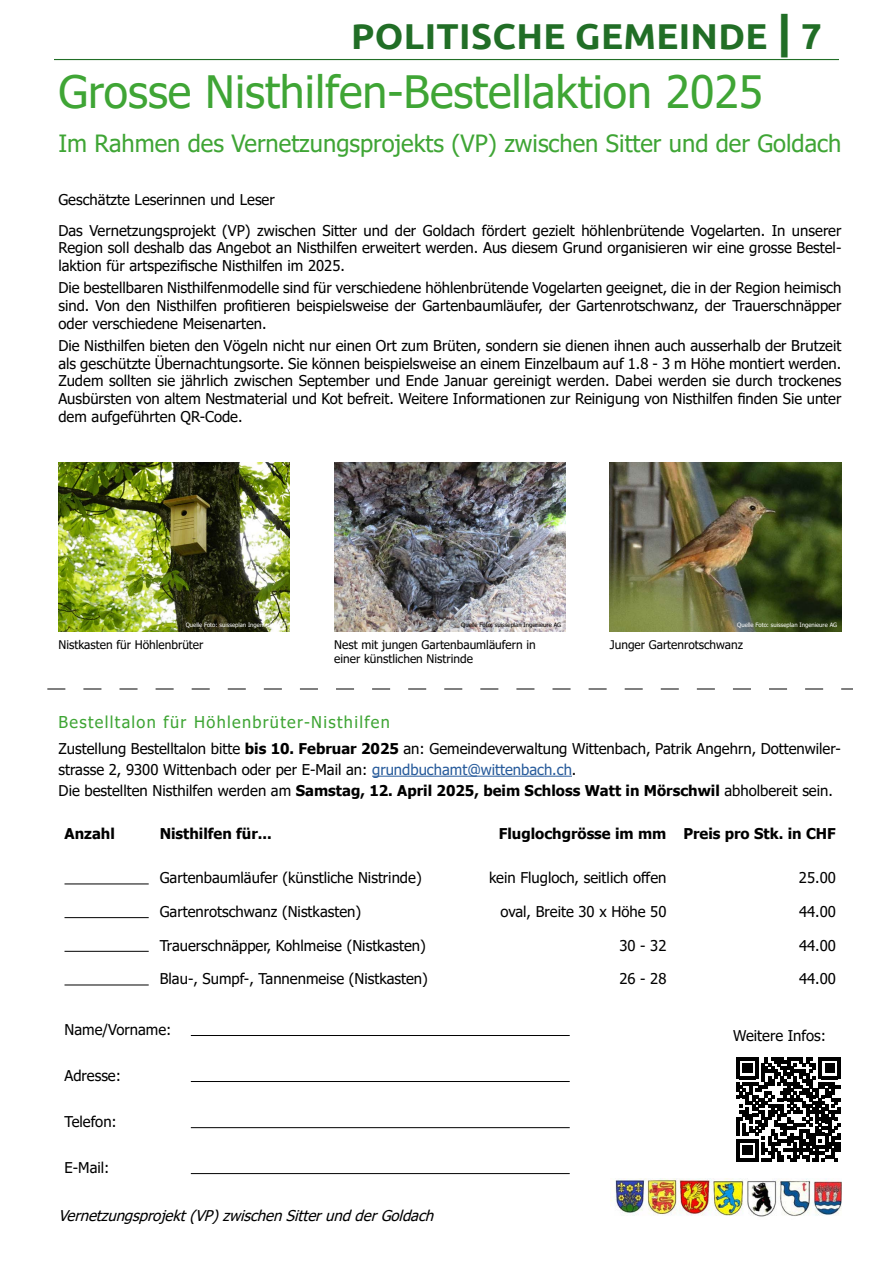
<style>
.page{position:relative;width:893px;height:1263px;background:#fff}
.page>*{position:absolute;margin:0;border:0;box-sizing:border-box;transform-origin:0 0}
.t1{font:44.55px "Tahoma";color:#3fa535}
.t2{font:700 36px "Ubuntu";letter-spacing:.01em;color:#216e26}
.t3{font:23.7px "Tahoma";color:#3fa535}
.t4{font:16.35px "Tahoma";letter-spacing:.08em;color:#3fa535}
.t5{font:14.85px/17.9px "Tahoma";color:#000}
.t6{font:700 14.85px "Tahoma";color:#000}
.t7{font:italic 14.85px "Tahoma";color:#000}
.t8{font:11.85px/14.2px "Tahoma";color:#000}
.t9{font:6px "Tahoma";color:#fff}
.t10{font:6px "Tahoma";color:#000}
.s1{font-size:45px}
.s2{font-style:inherit}
.s3{font-weight:700}
.s4{color:#275b9b}
</style>
<div class="page">
<hr style="left:54px;top:59px;width:785px;height:1px;background:#216e26">
<img style="left:611px;top:1179px;width:230px;height:38px">
<svg style="left:736px;top:1057px;width:105px;height:104px"></svg>
<img style="left:610px;top:463px;width:231px;height:168px">
<img style="left:58px;top:463px;width:232px;height:168px">
<img style="left:334px;top:463px;width:231px;height:168px">
<hr style="left:372px;top:776px;width:200px;height:1px;background:#275b9b">
<svg style="left:47px;top:689px;width:805px;height:1px"></svg>
<hr style="left:65px;top:884px;width:84px;height:1px;background:#000">
<hr style="left:65px;top:917px;width:84px;height:1px;background:#000">
<hr style="left:65px;top:951px;width:84px;height:1px;background:#000">
<hr style="left:65px;top:985px;width:84px;height:1px;background:#000">
<hr style="left:191px;top:1035px;width:379px;height:1px;background:#000">
<hr style="left:191px;top:1081px;width:379px;height:1px;background:#000">
<hr style="left:191px;top:1127px;width:379px;height:1px;background:#000">
<hr style="left:191px;top:1173px;width:379px;height:1px;background:#000">
<h2 class="t2" style="left:351px;top:13px;width:472px">POLITISCHE GEMEINDE <span class="s1">|</span> <span class="s2">7</span></h2>
<p class="t1" style="left:58px;top:62px;width:706px">Grosse Nisthilfen-Bestellaktion 2025</p>
<p class="t3" style="left:58px;top:128px;width:784px">Im Rahmen des Vernetzungsprojekts (VP) zwischen Sitter und der Goldach</p>
<p class="t5" style="left:58px;top:185px;width:784px;line-height:30.5px">Geschätzte Leserinnen und Leser<br>Das Vernetzungsprojekt (VP) zwischen Sitter und der Goldach fördert gezielt höhlenbrütende Vogelarten. In unserer</p>
<p class="t5" style="left:58px;top:240px;width:784px">Region soll deshalb das Angebot an Nisthilfen erweitert werden. Aus diesem Grund organisieren wir eine grosse Bestel&shy;laktion für artspezifische Nisthilfen im 2025.</p>
<p class="t5" style="left:58px;top:280px;width:784px;text-align:justify">Die bestellbaren Nisthilfenmodelle sind für verschiedene höhlenbrütende Vogelarten geeignet, die in der Region heimisch sind. Von den Nisthilfen profitieren beispielsweise der Gartenbaumläufer, der Gartenrotschwanz, der Trauerschnäpper oder verschiedene Meisenarten.</p>
<p class="t5" style="left:58px;top:337px;width:784px;text-align:justify">Die Nisthilfen bieten den Vögeln nicht nur einen Ort zum Brüten, sondern sie dienen ihnen auch ausserhalb der Brutzeit als geschützte Übernachtungsorte. Sie können beispielsweise an einem Einzelbaum auf 1.8 - 3 m Höhe montiert werden.<br>Zudem sollten sie jährlich zwischen September und Ende Januar gereinigt werden. Dabei werden sie durch trockenes Ausbürsten von altem Nestmaterial und Kot befreit. Weitere Informationen zur Reinigung von Nisthilfen finden Sie unter dem aufgeführten QR-Code.</p>
<p class="t9" style="left:186px;top:621px;width:102px">Quelle Foto: suisseplan Ingenieure AG</p>
<p class="t9" style="left:737px;top:621px;width:102px">Quelle Foto: suisseplan Ingenieure AG</p>
<p class="t8" style="left:58px;top:638px;width:146px">Nistkasten für Höhlenbrüter</p>
<p class="t8" style="left:334px;top:638px;width:203px">Nest mit jungen Gartenbaumläufern in einer künstlichen Nistrinde</p>
<p class="t10" style="left:461px;top:621px;width:102px">Quelle Foto: suisseplan Ingenieure AG</p>
<p class="t8" style="left:610px;top:638px;width:135px">Junger Gartenrotschwanz</p>
<p class="t4" style="left:59px;top:711px;width:333px">Bestelltalon für Höhlenbrüter-Nisthilfen</p>
<p class="t5" style="left:59px;top:739px;width:784px;line-height:20.9px">Zustellung Bestelltalon bitte <span class="s3">bis 10. Februar 2025</span> an: Gemeindeverwaltung Wittenbach, Patrik Angehrn, Dottenwiler&shy;strasse 2, 9300 Wittenbach oder per E-Mail an: <span class="s4">grundbuchamt@wittenbach.ch</span>.<br>Die bestellten Nisthilfen werden am <span class="s3">Samstag, 12. April 2025, beim Schloss Watt in Mörschwil</span> abholbereit sein.</p>
<p class="t6" style="left:65px;top:823px;width:52px">Anzahl</p>
<p class="t6" style="left:160px;top:823px;width:114px">Nisthilfen für...</p>
<p class="t6" style="left:499px;top:823px;width:339px">Fluglochgrösse im mm Preis pro Stk. in CHF</p>
<p class="t5" style="left:160px;top:870px;width:264px">Gartenbaumläufer (künstliche Nistrinde)</p>
<p class="t5" style="left:489px;top:870px;width:179px">kein Flugloch, seitlich offen</p>
<p class="t5" style="left:799px;top:870px;width:38px">25.00</p>
<p class="t5" style="left:160px;top:903px;width:203px">Gartenrotschwanz (Nistkasten)</p>
<p class="t5" style="left:500px;top:903px;width:168px">oval, Breite 30 x Höhe 50</p>
<p class="t5" style="left:799px;top:903px;width:38px">44.00</p>
<p class="t5" style="left:160px;top:937px;width:268px">Trauerschnäpper, Kohlmeise (Nistkasten)</p>
<p class="t5" style="left:619px;top:937px;width:49px">30 - 32</p>
<p class="t5" style="left:799px;top:937px;width:38px">44.00</p>
<p class="t5" style="left:160px;top:971px;width:270px">Blau-, Sumpf-, Tannenmeise (Nistkasten)</p>
<p class="t5" style="left:619px;top:971px;width:49px">26 - 28</p>
<p class="t5" style="left:799px;top:971px;width:38px">44.00</p>
<p class="t5" style="left:65px;top:1022px;width:108px">Name/Vorname:</p>
<p class="t5" style="left:65px;top:1067px;width:58px">Adresse:</p>
<p class="t5" style="left:65px;top:1113px;width:54px">Telefon:</p>
<p class="t5" style="left:65px;top:1159px;width:47px">E-Mail:</p>
<p class="t5" style="left:733px;top:1028px;width:94px">Weitere Infos:</p>
<p class="t7" style="left:58px;top:1205px;width:382px">Vernetzungsprojekt(VP)zwischenSitterundderGoldach</p>
</div>
